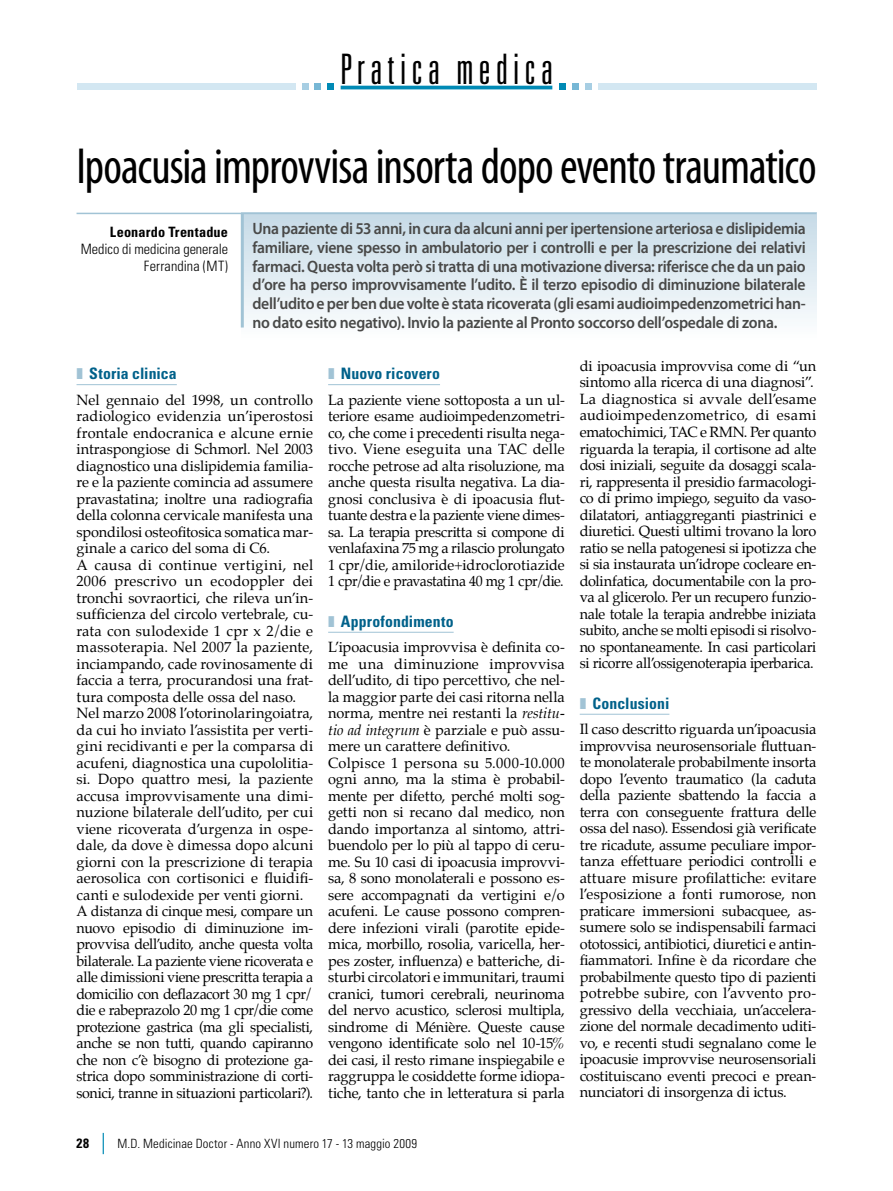
<style>
.page{position:relative;width:893px;height:1191px;background:#fff}
.page>*{position:absolute;margin:0;border:0;box-sizing:border-box;transform-origin:0 0}
.t1{font:condensed 51px "Myriad Pro";letter-spacing:-.02em;color:#000;scale:.95 1}
.t2{font:300 ultra-condensed 42px "Univers";color:#000}
.t3{font:600 16.5px/18.8px "Myriad Pro";letter-spacing:-.02em;color:#494948;text-align:justify;scale:.95 1}
.t4{font:700 condensed 15.75px "Univers";letter-spacing:.005em;color:#00618a}
.t5{font:14.55px/16.5px "Palatino";letter-spacing:-.01em;color:#000}
.t6{font:300 condensed 14.25px/17.2px "Univers";color:#000;text-align:right}
.t7{font:700 condensed 14.25px "Univers";letter-spacing:.01em;color:#000}
.t8{font:700 condensed 13.5px "Univers";color:#000}
.t9{font:300 condensed 12.75px "Univers";letter-spacing:.015em;color:#000}
.s1{color:#a1c3d5}
.s2{font-style:italic}
</style>
<div class="page">
<hr style="left:341px;top:86px;width:211px;height:3px;background:#008ab5">
<div style="left:327px;top:83px;width:7px;height:6px;background:#008ab5"></div>
<svg style="left:315px;top:83px;width:6px;height:6px"></svg>
<svg style="left:302px;top:83px;width:6px;height:6px"></svg>
<div style="left:77px;top:83px;width:219px;height:6px;background:#d3e7f2"></div>
<svg style="left:585px;top:83px;width:6px;height:6px"></svg>
<svg style="left:572px;top:83px;width:6px;height:6px"></svg>
<div style="left:559px;top:83px;width:7px;height:6px;background:#008ab5"></div>
<div style="left:598px;top:83px;width:218px;height:6px;background:#d3e7f2"></div>
<svg style="left:103px;top:1132px;width:1px;height:22px"></svg>
<div style="left:242px;top:213px;width:574px;height:127px;background:linear-gradient(to bottom,#c6dae7,#fefeff)"></div>
<hr style="left:77px;top:213px;width:739px;height:1px;background:#a1c3d5">
<hr style="left:241px;top:213px;width:3px;height:114px;background:#a1c3d5">
<hr style="left:77px;top:384px;width:100px;height:1px;background:#a1c3d5">
<hr style="left:328px;top:384px;width:112px;height:1px;background:#a1c3d5">
<hr style="left:328px;top:632px;width:126px;height:1px;background:#a1c3d5">
<hr style="left:580px;top:714px;width:89px;height:1px;background:#a1c3d5">
<h2 class="t2" style="left:340px;top:47px;width:214px">Pratica medica</h2>
<h1 class="t1" style="left:77px;top:135px;width:780px">Ipoacusia improvvisa insorta dopo evento traumatico</h1>
<p class="t3" style="left:252px;top:219px;width:584px">Una paziente di 53 anni, in cura da alcuni anni per ipertensione arteriosa e dislipidemia familiare, viene spesso in ambulatorio per i controlli e per la prescrizione dei relativi farmaci. Questa volta però si tratta di una motivazione diversa: riferisce che da un paio d’ore ha perso improvvisamente l’udito. È il terzo episodio di diminuzione bilaterale dell’udito e per ben due volte è stata ricoverata (gli esami audioimpedenzometrici han&shy;no dato esito negativo). Invio la paziente al Pronto soccorso dell’ospedale di zona.</p>
<p class="t7" style="left:110px;top:223px;width:120px">Leonardo Trentadue</p>
<p class="t6" style="left:81px;top:240px;width:149px">Medico di medicina generale<br>Ferrandina (MT)</p>
<p class="t4" style="left:77px;top:364px;width:102px"><span class="s1">❚</span> Storia clinica</p>
<p class="t5" style="left:77px;top:391px;width:238px">Nel gennaio del 1998, un controllo radiologico evidenzia un’iperostosi frontale endocranica e alcune ernie intraspongiose di Schmorl. Nel 2003 diagnostico una dislipidemia familia&shy;re e la paziente comincia ad assumere pravastatina; inoltre una radiografia della colonna cervicale manifesta una spondilosi osteofitosica somatica mar&shy;ginale a carico del soma di C6.<br>A causa di continue vertigini, nel 2006 prescrivo un ecodoppler dei tronchi sovraortici, che rileva un’in&shy;sufficienza del circolo vertebrale, cu&shy;rata con sulodexide 1 cpr x 2/die e massoterapia. Nel 2007 la paziente, inciampando, cade rovinosamente di faccia a terra, procurandosi una frat&shy;tura composta delle ossa del naso.<br>Nel marzo 2008 l’otorinolaringoiatra, da cui ho inviato l’assistita per verti&shy;gini recidivanti e per la comparsa di acufeni, diagnostica una cupololitia&shy;si. Dopo quattro mesi, la paziente accusa improvvisamente una dimi&shy;nuzione bilaterale dell’udito, per cui viene ricoverata d’urgenza in ospe&shy;dale, da dove è dimessa dopo alcuni giorni con la prescrizione di terapia aerosolica con cortisonici e fluidifi&shy;canti e sulodexide per venti giorni.<br>A distanza di cinque mesi, compare un nuovo episodio di diminuzione im&shy;provvisa dell’udito, anche questa volta bilaterale. La paziente viene ricoverata e alle dimissioni viene prescritta terapia a domicilio con deflazacort 30 mg 1 cpr/ die e rabeprazolo 20 mg 1 cpr/die come protezione gastrica (ma gli specialisti, anche se non tutti, quando capiranno che non c’è bisogno di protezione ga&shy;strica dopo somministrazione di corti&shy;sonici, tranne in situazioni particolari?).</p>
<p class="t4" style="left:328px;top:364px;width:113px"><span class="s1">❚</span> Nuovo ricovero</p>
<p class="t5" style="left:328px;top:391px;width:238px;text-align:justify">La paziente viene sottoposta a un ul&shy;teriore esame audioimpedenzometri&shy;co, che come i precedenti risulta nega&shy;tivo. Viene eseguita una TAC delle rocche petrose ad alta risoluzione, ma anche questa risulta negativa. La dia&shy;gnosi conclusiva è di ipoacusia flut&shy;tuante destra e la paziente viene dimes&shy;sa. La terapia prescritta si compone di venlafaxina 75 mg a rilascio prolungato 1 cpr/die, amiloride+idroclorotiazide 1 cpr/die e pravastatina 40 mg 1 cpr/die.</p>
<p class="t4" style="left:328px;top:611px;width:127px"><span class="s1">❚</span> Approfondimento</p>
<p class="t5" style="left:328px;top:639px;width:238px">L’ipoacusia improvvisa è definita co&shy;me una diminuzione improvvisa dell’udito, di tipo percettivo, che nel&shy;la maggior parte dei casi ritorna nella norma, mentre nei restanti la <span class="s2">restitu&shy;tio ad integrum</span> è parziale e può assu&shy;mere un carattere definitivo.<br>Colpisce 1 persona su 5.000-10.000 ogni anno, ma la stima è probabil&shy;mente per difetto, perché molti sog&shy;getti non si recano dal medico, non dando importanza al sintomo, attri&shy;buendolo per lo più al tappo di ceru&shy;me. Su 10 casi di ipoacusia improvvi&shy;sa, 8 sono monolaterali e possono es&shy;sere accompagnati da vertigini e/o acufeni. Le cause possono compren&shy;dere infezioni virali (parotite epide&shy;mica, morbillo, rosolia, varicella, her&shy;pes zoster, influenza) e batteriche, di&shy;sturbi circolatori e immunitari, traumi cranici, tumori cerebrali, neurinoma del nervo acustico, sclerosi multipla, sindrome di Ménière. Queste cause vengono identificate solo nel 10-15% dei casi, il resto rimane inspiegabile e raggruppa le cosiddette forme idiopa&shy;tiche, tanto che in letteratura si parla</p>
<p class="t8" style="left:77px;top:1135px;width:14px">28</p>
<p class="t9" style="left:117px;top:1136px;width:301px">M.D. Medicinae Doctor - Anno XVI numero 17 - 13 maggio 2009</p>
<p class="t5" style="left:580px;top:358px;width:238px">di ipoacusia improvvisa come di “un sintomo alla ricerca di una diagnosi”.<br>La diagnostica si avvale dell’esame audioimpedenzometrico, di esami ematochimici, TAC e RMN. Per quanto riguarda la terapia, il cortisone ad alte dosi iniziali, seguite da dosaggi scala&shy;ri, rappresenta il presidio farmacologi&shy;co di primo impiego, seguito da vaso&shy;dilatatori, antiaggreganti piastrinici e diuretici. Questi ultimi trovano la loro ratio se nella patogenesi si ipotizza che si sia instaurata un’idrope cocleare en&shy;dolinfatica, documentabile con la pro&shy;va al glicerolo. Per un recupero funzio&shy;nale totale la terapia andrebbe iniziata subito, anche se molti episodi si risolvo&shy;no spontaneamente. In casi particolari si ricorre all’ossigenoterapia iperbarica.</p>
<p class="t4" style="left:580px;top:693px;width:91px"><span class="s1">❚</span> Conclusioni</p>
<p class="t5" style="left:580px;top:721px;width:238px;text-align:justify">Il caso descritto riguarda un’ipoacusia improvvisa neurosensoriale fluttuan&shy;te monolaterale probabilmente insorta dopo l’evento traumatico (la caduta della paziente sbattendo la faccia a terra con conseguente frattura delle ossa del naso). Essendosi già verificate tre ricadute, assume peculiare impor&shy;tanza effettuare periodici controlli e attuare misure profilattiche: evitare l’esposizione a fonti rumorose, non praticare immersioni subacquee, as&shy;sumere solo se indispensabili farmaci ototossici, antibiotici, diuretici e antin&shy;fiammatori. Infine è da ricordare che probabilmente questo tipo di pazienti potrebbe subire, con l’avvento pro&shy;gressivo della vecchiaia, un’accelera&shy;zione del normale decadimento uditi&shy;vo, e recenti studi segnalano come le ipoacusie improvvise neurosensoriali costituiscano eventi precoci e prean&shy;nunciatori di insorgenza di ictus.</p>
</div>
